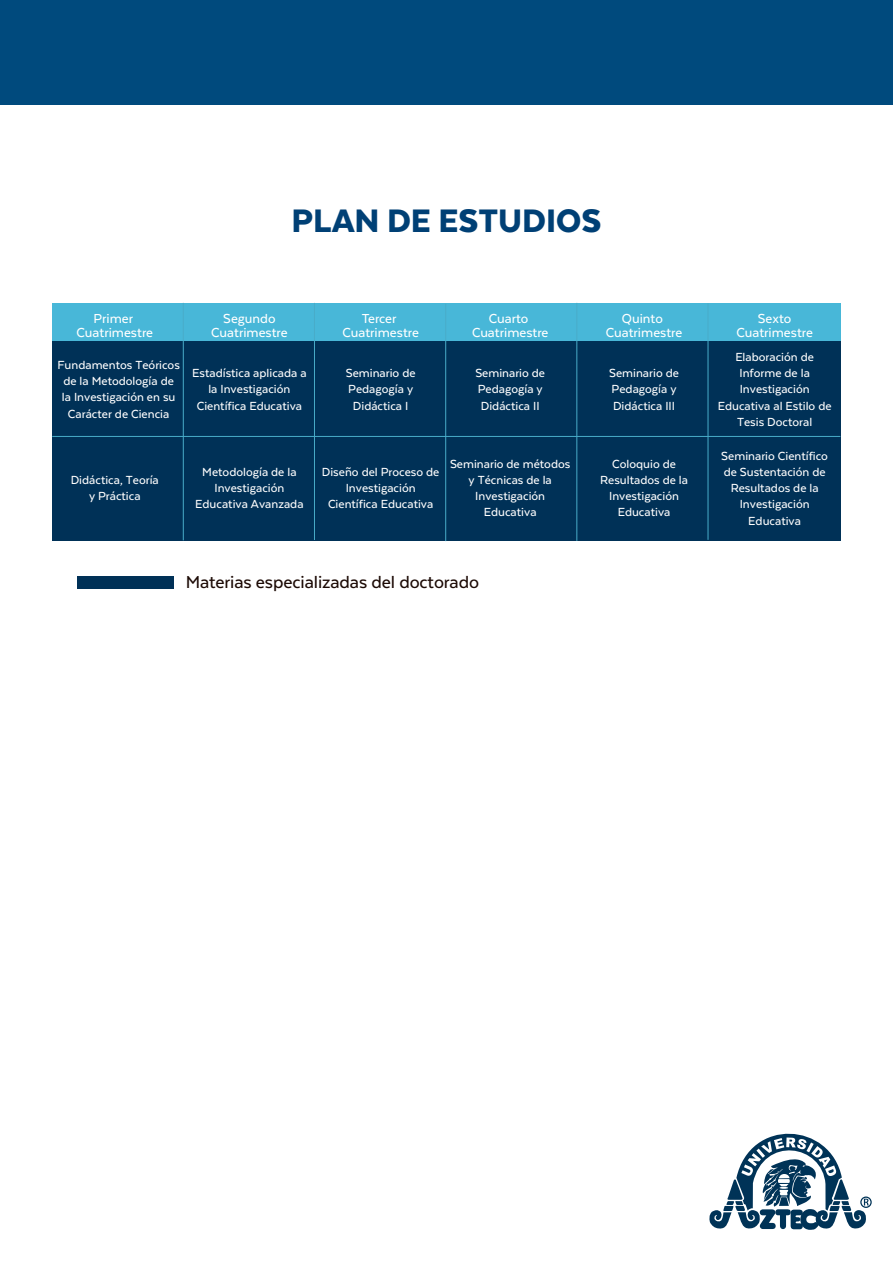
<style>
.page{position:relative;width:893px;height:1263px;background:#fff}
.page>*{position:absolute;margin:0;border:0;box-sizing:border-box;transform-origin:0 0}
.t1{font:900 37.5px "Texta";color:#004075}
.t2{font:500 19.95px "Texta";letter-spacing:-.005em;color:#1c0a05}
.t3{font:500 15px/14px "Texta";color:#fff;text-align:center}
.t4{font:500 13.5px/16.2px "Texta";color:#fff;text-align:center}
</style>
<div class="page">
<div style="left:52px;top:303px;width:788px;height:40px;background:#48b7d8"></div>
<div style="left:52px;top:341px;width:788px;height:199px;background:#003157"></div>
<div style="left:0;top:0;width:893px;height:105px;background:#004a7d"></div>
<hr style="left:445px;top:304px;width:1px;height:237px;background:#49acc9">
<hr style="left:183px;top:303px;width:1px;height:237px;background:#49acc9">
<hr style="left:314px;top:303px;width:1px;height:237px;background:#49acc9">
<hr style="left:576px;top:303px;width:1px;height:238px;background:#49acc9">
<hr style="left:52px;top:436px;width:788px;height:1px;background:#49acc9">
<hr style="left:708px;top:303px;width:1px;height:237px;background:#49acc9">
<div style="left:77px;top:576px;width:97px;height:13px;background:#003157"></div>
<svg style="left:709px;top:1133px;width:163px;height:97px"></svg>
<h1 class="t1" style="left:292px;top:201px;width:311px">PLAN DE ESTUDIOS</h1>
<p class="t3" style="left:77px;top:311px;width:78px">Primer<br>Cuatrimestre</p>
<p class="t4" style="left:57px;top:357px;width:124px">Fundamentos Teóricos de la Metodología de la Investigación en su<br>Carácter de Ciencia</p>
<p class="t3" style="left:211px;top:311px;width:78px">Segundo<br>Cuatrimestre</p>
<p class="t4" style="left:192px;top:365px;width:116px">Estadística aplicada a la Investigación<br>Científica Educativa</p>
<p class="t4" style="left:71px;top:472px;width:90px">Didáctica, Teoría y Práctica</p>
<p class="t4" style="left:195px;top:464px;width:110px">Metodología de la<br>Investigación<br>Educativa Avanzada</p>
<p class="t3" style="left:342px;top:311px;width:78px">Tercer<br>Cuatrimestre</p>
<p class="t4" style="left:346px;top:365px;width:71px">Seminario de<br>Pedagogía y<br>Didáctica I</p>
<p class="t3" style="left:472px;top:311px;width:78px">Cuarto<br>Cuatrimestre</p>
<p class="t4" style="left:475px;top:365px;width:71px;text-align:left">Seminario de<br>Pedagogía y<br>Didáctica II</p>
<p class="t4" style="left:322px;top:464px;width:119px">Diseño del Proceso de<br>Investigación<br>Científica Educativa</p>
<p class="t4" style="left:450px;top:456px;width:122px">Seminario de métodos y Técnicas de la<br>Investigación<br>Educativa</p>
<p class="t3" style="left:606px;top:311px;width:78px">Quinto<br>Cuatrimestre</p>
<p class="t3" style="left:736px;top:311px;width:78px">Sexto<br>Cuatrimestre</p>
<p class="t4" style="left:609px;top:365px;width:71px;text-align:left">Seminario de<br>Pedagogía y<br>Didáctica III</p>
<p class="t4" style="left:718px;top:349px;width:115px">Elaboración de<br>Informe de la<br>Investigación<br>Educativa al Estilo de<br>Tesis Doctoral</p>
<p class="t4" style="left:721px;top:447px;width:108px">Seminario Científico de Sustentación de<br>Resultados de la<br>Investigación<br>Educativa</p>
<p class="t4" style="left:600px;top:456px;width:89px">Coloquio de<br>Resultados de la<br>Investigación<br>Educativa</p>
<h2 class="t2" style="left:186px;top:572px;width:295px">Materias especializadas del doctorado</h2>
</div>
